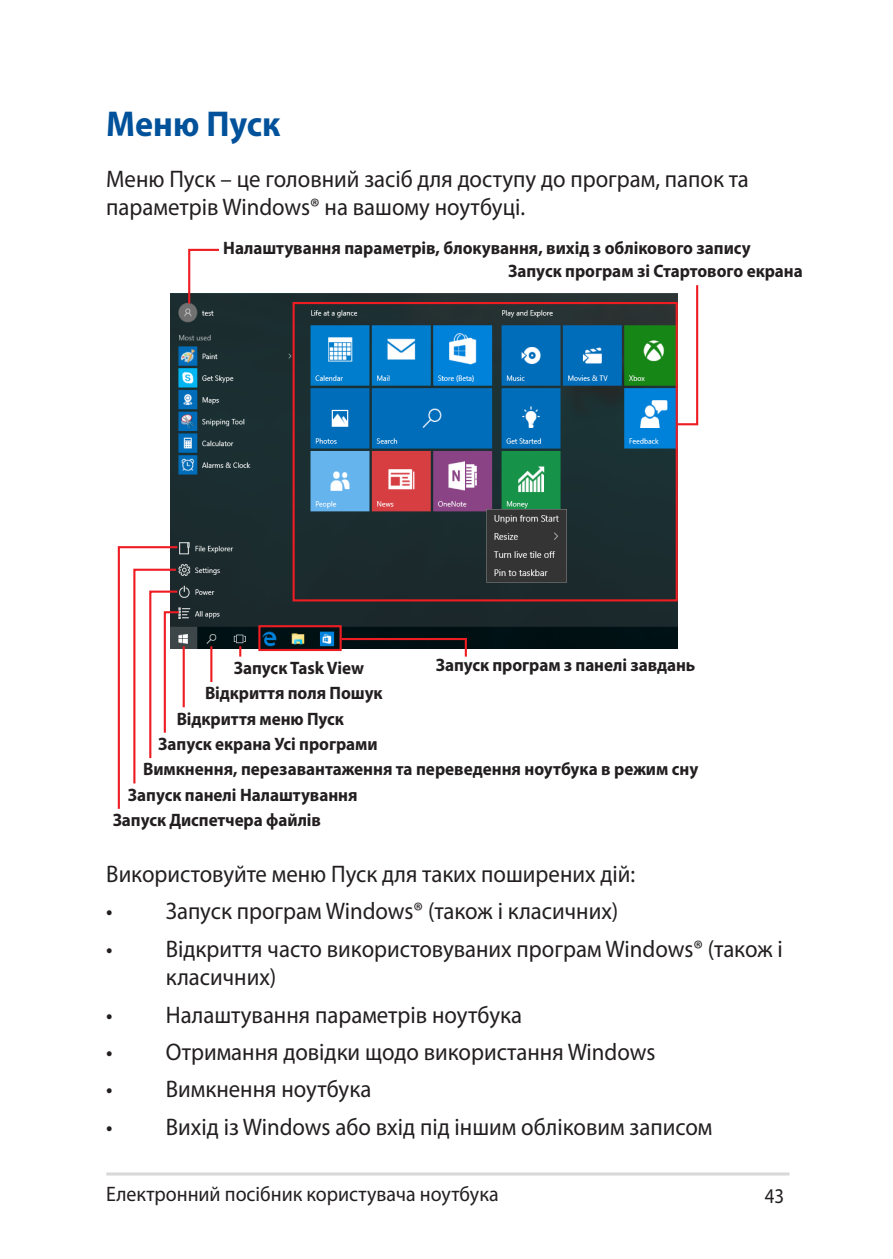
<style>
.page{position:relative;width:893px;height:1259px;background:#fff}
.page>*{position:absolute;margin:0;border:0;box-sizing:border-box;transform-origin:0 0}
.t1{font:700 36px "Myriad Pro";color:#01529a;scale:.95 1}
.t2{font:24px/28.8px "Myriad Pro";color:#231f20;scale:.95 1}
.t3{font:21px "Myriad Pro";color:#231f20;scale:.95 1}
.t4{font:21px "Myriad Pro";color:#231f20;scale:.9 1}
.t5{font:700 18px "Myriad Pro";color:#231f20;scale:.95 1}
</style>
<div class="page">
<hr style="left:106px;top:1172px;width:683px;height:3px;background:#d8d8d8">
<img style="left:170px;top:293px;width:508px;height:356px">
<svg style="left:676px;top:285px;width:23px;height:141px"></svg>
<svg style="left:117px;top:545px;width:64px;height:264px"></svg>
<svg style="left:340px;top:637px;width:128px;height:20px"></svg>
<svg style="left:239px;top:646px;width:2px;height:10px"></svg>
<hr style="left:183px;top:646px;width:2px;height:61px;background:#ee1d23">
<svg style="left:187px;top:248px;width:34px;height:58px"></svg>
<div style="left:293px;top:302px;width:385px;height:299px;border:2px solid #ee1d23"></div>
<div style="left:258px;top:625px;width:84px;height:26px;border:2px solid #ee1d23"></div>
<hr style="left:210px;top:646px;width:2px;height:36px;background:#ee1d23">
<h1 class="t1" style="left:106px;top:101px;width:185px">Меню Пуск</h1>
<p class="t2" style="left:106px;top:164px;width:678px">Меню Пуск – це головний засіб для доступу до програм, папок та параметрів Windows® на вашому ноутбуці.</p>
<p class="t5" style="left:223px;top:236px;width:557px">Налаштування параметрів, блокування, вихід з облікового запису</p>
<p class="t5" style="left:508px;top:259px;width:312px">Запуск програм зі Стартового екрана</p>
<p class="t5" style="left:234px;top:656px;width:139px">Запуск Task View</p>
<p class="t5" style="left:436px;top:653px;width:275px">Запуск програм з панелі завдань</p>
<p class="t5" style="left:205px;top:681px;width:188px">Відкриття поля Пошук</p>
<p class="t5" style="left:177px;top:707px;width:178px">Відкриття меню Пуск</p>
<p class="t5" style="left:143px;top:757px;width:586px">Вимкнення, перезавантаження та переведення ноутбука в режим сну</p>
<p class="t5" style="left:158px;top:732px;width:232px">Запуск екрана Усі програми</p>
<p class="t5" style="left:128px;top:783px;width:243px">Запуск панелі Налаштування</p>
<p class="t5" style="left:113px;top:808px;width:221px">Запуск Диспетчера файлів</p>
<p class="t2" style="left:106px;top:859px;width:558px">Використовуйте меню Пуск для таких поширених дій:</p>
<p class="t2" style="left:106px;top:896px;width:541px">• Запуск програм Windows® (також і класичних)</p>
<p class="t2" style="left:166px;top:933px;width:651px;text-indent:-60px">• Відкриття часто використовуваних програм Windows® (також і класичних)</p>
<p class="t2" style="left:106px;top:1000px;width:439px">• Налаштування параметрів ноутбука</p>
<p class="t2" style="left:106px;top:1037px;width:580px">• Отримання довідки щодо використання Windows</p>
<p class="t2" style="left:106px;top:1074px;width:281px">• Вимкнення ноутбука</p>
<p class="t2" style="left:106px;top:1112px;width:640px">• Вихід із Windows або вхід під іншим обліковим записом</p>
<p class="t3" style="left:106px;top:1180px;width:415px">Електронний посібник користувача ноутбука</p>
<p class="t4" style="left:765px;top:1182px;width:23px">43</p>
</div>
